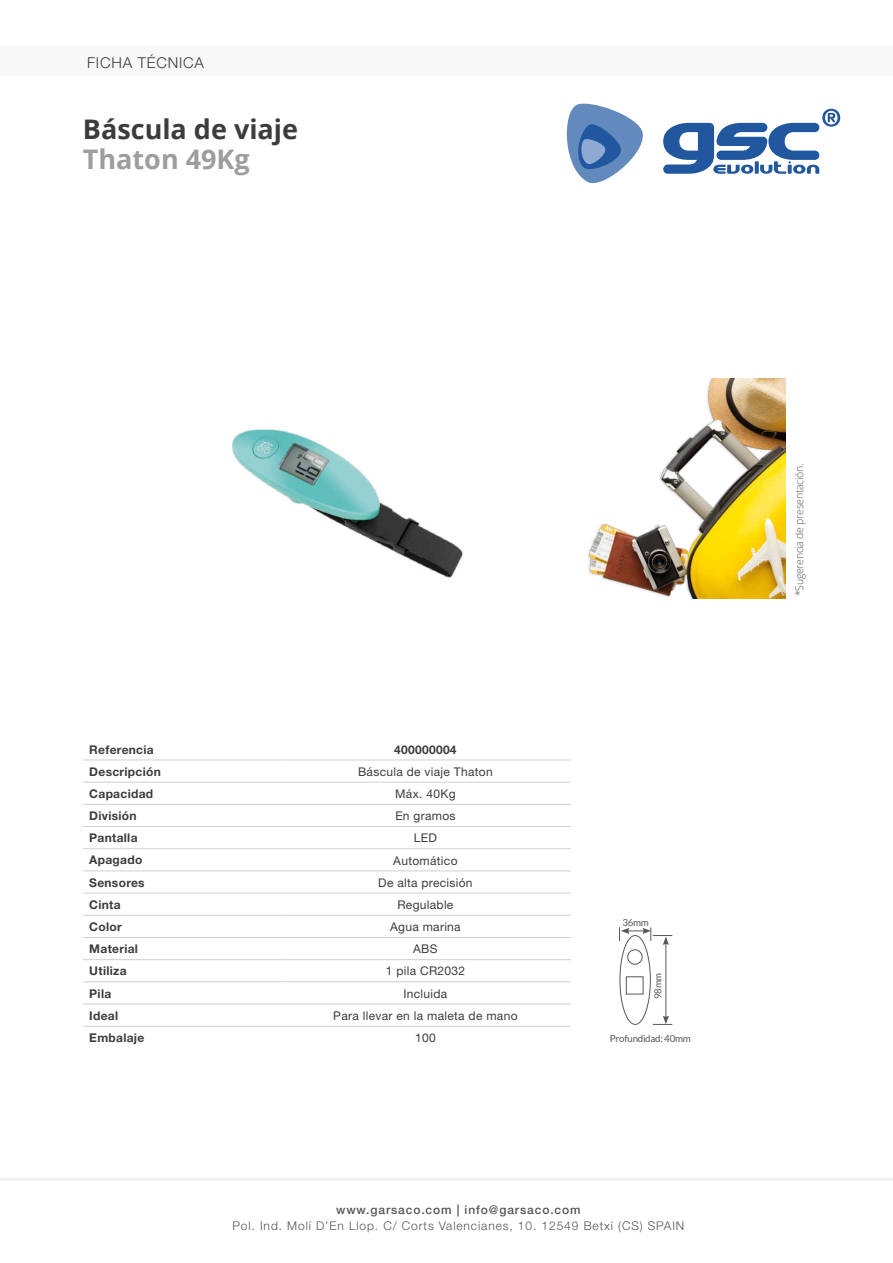
<style>
.page{position:relative;width:893px;height:1263px;background:#fff}
.page>*{position:absolute;margin:0;border:0;box-sizing:border-box;transform-origin:0 0}
.t1{font:700 27px "Open Sans";color:#3c3c3b}
.t2{font:700 27px "Open Sans";color:#9d9d9c}
.t3{font:300 15px "Helvetica Neue";letter-spacing:.05em;color:#3c3c3b}
.t4{font:12px "Helvetica Neue";letter-spacing:.025em;color:#3c3c3b}
.t5{font:700 12px "Helvetica Neue";letter-spacing:.025em;color:#3c3c3b}
.t6{font:300 12px "Helvetica Neue";letter-spacing:.075em;color:#565555}
.t7{font:500 12px "Helvetica Neue";letter-spacing:.075em;color:#565555}
.t8{font:300 10.5px "Open Sans";letter-spacing:-.025em;color:#565555}
.t9{font:9.75px "Lato";letter-spacing:-.025em;color:#575756}
</style>
<div class="page">
<svg style="left:663px;top:109px;width:177px;height:65px"></svg>
<svg style="left:566px;top:103px;width:77px;height:81px"></svg>
<hr style="left:0;top:1178px;width:893px;height:3px;background:#f0f0f0">
<div style="left:0;top:47px;width:893px;height:29px;background:#f8f8f8"></div>
<hr style="left:83px;top:804px;width:197px;height:1px;background:#d0d0d0">
<hr style="left:280px;top:804px;width:291px;height:1px;background:#d0d0d0">
<hr style="left:83px;top:826px;width:197px;height:1px;background:#d0d0d0">
<hr style="left:280px;top:826px;width:291px;height:1px;background:#d0d0d0">
<hr style="left:83px;top:848px;width:197px;height:1px;background:#d0d0d0">
<hr style="left:280px;top:848px;width:291px;height:1px;background:#d0d0d0">
<hr style="left:83px;top:870px;width:197px;height:1px;background:#d0d0d0">
<hr style="left:280px;top:870px;width:291px;height:1px;background:#d0d0d0">
<hr style="left:83px;top:893px;width:197px;height:1px;background:#d0d0d0">
<hr style="left:280px;top:893px;width:291px;height:1px;background:#d0d0d0">
<hr style="left:83px;top:915px;width:197px;height:1px;background:#d0d0d0">
<hr style="left:280px;top:915px;width:291px;height:1px;background:#d0d0d0">
<hr style="left:83px;top:937px;width:197px;height:1px;background:#d0d0d0">
<hr style="left:280px;top:937px;width:291px;height:1px;background:#d0d0d0">
<hr style="left:83px;top:959px;width:197px;height:1px;background:#d0d0d0">
<hr style="left:280px;top:959px;width:291px;height:1px;background:#d0d0d0">
<hr style="left:83px;top:981px;width:197px;height:1px;background:#d0d0d0">
<hr style="left:280px;top:981px;width:291px;height:1px;background:#d0d0d0">
<hr style="left:83px;top:1004px;width:197px;height:1px;background:#d0d0d0">
<hr style="left:280px;top:1004px;width:291px;height:1px;background:#d0d0d0">
<hr style="left:83px;top:1026px;width:197px;height:1px;background:#d0d0d0">
<hr style="left:280px;top:1026px;width:291px;height:1px;background:#d0d0d0">
<hr style="left:83px;top:759px;width:197px;height:1px;background:#d0d0d0">
<hr style="left:280px;top:759px;width:291px;height:1px;background:#d0d0d0">
<hr style="left:83px;top:782px;width:197px;height:1px;background:#d0d0d0">
<hr style="left:280px;top:782px;width:291px;height:1px;background:#d0d0d0">
<img style="left:587px;top:379px;width:199px;height:219px">
<img style="left:232px;top:429px;width:231px;height:149px">
<hr style="left:666px;top:943px;width:1px;height:75px;background:#575756">
<svg style="left:653px;top:1015px;width:19px;height:10px"></svg>
<svg style="left:619px;top:927px;width:53px;height:18px"></svg>
<div style="left:620px;top:935px;width:31px;height:90px;border:1px solid #575756;border-radius:50%"></div>
<div style="left:627px;top:949px;width:15px;height:15px;border:1px solid #575756;border-radius:50%"></div>
<div style="left:626px;top:976px;width:17px;height:18px;border:1px solid #575756"></div>
<p class="t3" style="left:87px;top:53px;width:118px">FICHA TÉCNICA</p>
<h1 class="t1" style="left:83px;top:110px;width:217px">Báscula de viaje</h1>
<h1 class="t2" style="left:83px;top:140px;width:168px">Thaton 49Kg</h1>
<p class="t5" style="left:89px;top:742px;width:66px">Referencia</p>
<p class="t5" style="left:394px;top:742px;width:64px">400000004</p>
<p class="t5" style="left:89px;top:764px;width:73px">Descripción</p>
<p class="t4" style="left:358px;top:764px;width:136px">Báscula de viaje Thaton</p>
<p class="t5" style="left:89px;top:786px;width:65px">Capacidad</p>
<p class="t4" style="left:395px;top:786px;width:62px">Máx. 40Kg</p>
<p class="t5" style="left:89px;top:808px;width:49px">División</p>
<p class="t4" style="left:395px;top:809px;width:62px">En gramos</p>
<p class="t5" style="left:89px;top:830px;width:50px">Pantalla</p>
<p class="t4" style="left:414px;top:831px;width:25px">LED</p>
<p class="t5" style="left:89px;top:853px;width:55px">Apagado</p>
<p class="t4" style="left:393px;top:853px;width:66px">Automático</p>
<p class="t5" style="left:89px;top:875px;width:57px">Sensores</p>
<p class="t4" style="left:378px;top:875px;width:96px">De alta precisión</p>
<p class="t5" style="left:89px;top:897px;width:33px">Cinta</p>
<p class="t4" style="left:397px;top:897px;width:57px">Regulable</p>
<p class="t5" style="left:89px;top:919px;width:34px">Color</p>
<p class="t4" style="left:390px;top:920px;width:72px">Agua marina</p>
<p class="t5" style="left:89px;top:941px;width:50px">Material</p>
<p class="t4" style="left:413px;top:942px;width:26px">ABS</p>
<p class="t5" style="left:89px;top:964px;width:39px">Utiliza</p>
<p class="t4" style="left:386px;top:964px;width:81px">1 pila CR2032</p>
<p class="t5" style="left:89px;top:986px;width:23px">Pila</p>
<p class="t4" style="left:403px;top:986px;width:45px">Incluida</p>
<p class="t5" style="left:89px;top:1008px;width:30px">Ideal</p>
<p class="t4" style="left:333px;top:1008px;width:186px">Para llevar en la maleta de mano</p>
<p class="t5" style="left:89px;top:1030px;width:57px">Embalaje</p>
<p class="t4" style="left:415px;top:1030px;width:22px">100</p>
<p class="t9" style="left:622px;top:917px;width:28px">36mm</p>
<p class="t9" style="left:652px;top:999px;width:28px;rotate:-90deg">98mm</p>
<p class="t9" style="left:610px;top:1033px;width:82px">Profundidad: 40mm</p>
<p class="t7" style="left:336px;top:1202px;width:246px">www.garsaco.com | info@garsaco.com</p>
<p class="t6" style="left:232px;top:1219px;width:453px">Pol. Ind. Molí D’En Llop. C/ Corts Valencianes, 10. 12549 Betxí (CS) SPAIN</p>
<p class="t8" style="left:792px;top:596px;width:134px;rotate:-90deg">*Sugerencia de presentación.</p>
</div>
